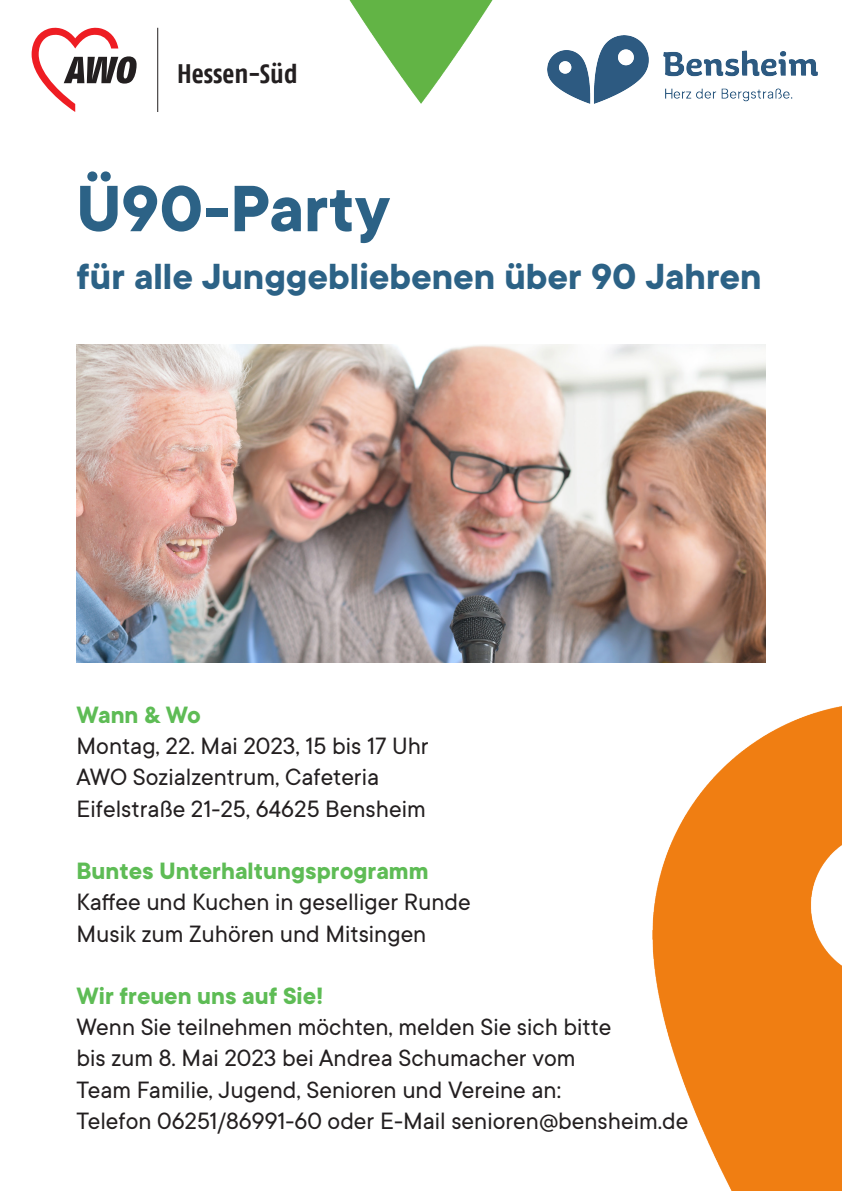
<style>
.page{position:relative;width:842px;height:1191px;background:#fff}
.page>*{position:absolute;margin:0;border:0;box-sizing:border-box;transform-origin:0 0}
.t1{font:700 72px "TT Commons";color:#2c6286}
.t2{font:700 40px "TT Commons";color:#2c6286}
.t3{font:700 26.7px "AWO Fago Cond";color:#231f20}
.t4{font:26px/31.2px "TT Commons";color:#231f20}
.t5{font:700 26px "TT Commons";color:#5ebc55}
</style>
<div class="page">
<img style="left:652px;top:706px;width:190px;height:485px">
<img style="left:663px;top:50px;width:155px;height:52px">
<img style="left:77px;top:344px;width:688px;height:318px">
<img style="left:349px;top:0;width:300px;height:104px">
<svg style="left:32px;top:27px;width:105px;height:85px"></svg>
<hr style="left:157px;top:28px;width:1px;height:84px;background:#231f20">
<p class="t3" style="left:177px;top:58px;width:122px">Hessen-Süd</p>
<p class="t1" style="left:77px;top:161px;width:315px">Ü90-Party</p>
<p class="t2" style="left:77px;top:250px;width:686px">für alle Junggebliebenen über 90 Jahren</p>
<p class="t5" style="left:77px;top:698px;width:126px">Wann &amp; Wo</p>
<p class="t4" style="left:77px;top:730px;width:354px">Montag, 22. Mai 2023, 15 bis 17 Uhr</p>
<p class="t4" style="left:77px;top:761px;width:351px">AWO Sozialzentrum, Cafeteria<br>Eifelstraße 21-25, 64625 Bensheim</p>
<p class="t5" style="left:77px;top:854px;width:353px">Buntes Unterhaltungsprogramm</p>
<p class="t4" style="left:77px;top:886px;width:396px">Kaffee und Kuchen in geselliger Runde</p>
<p class="t4" style="left:77px;top:917px;width:351px">Musik zum Zuhören und Mitsingen</p>
<p class="t5" style="left:77px;top:978px;width:248px">Wir freuen uns auf Sie!</p>
<p class="t4" style="left:77px;top:1010px;width:536px">Wenn Sie teilnehmen möchten, melden Sie sich bitte bis zum 8. Mai 2023 bei Andrea Schumacher vom<br>Team Familie, Jugend, Senioren und Vereine an:</p>
<p class="t4" style="left:77px;top:1104px;width:613px">Telefon 06251/86991-60 oder E-Mail senioren@bensheim.de</p>
</div>
